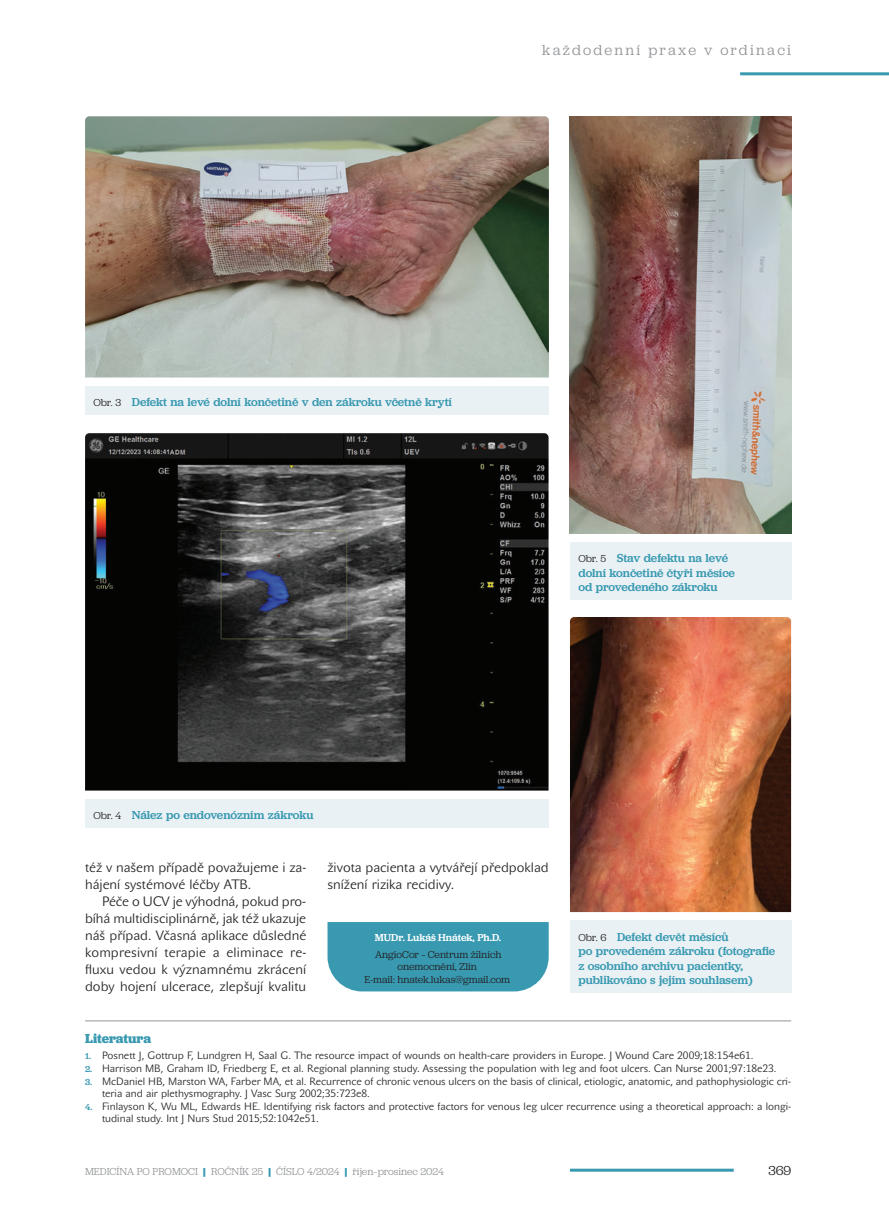
<style>
.page{position:relative;width:889px;height:1217px;background:#fff}
.page>*{position:absolute;margin:0;border:0;box-sizing:border-box;transform-origin:0 0}
.t1{font:15px "Jubilat";letter-spacing:.15em;color:#939598}
.t2{font:13.5px/17px "John Sans Lite Pro";color:#231f20}
.t3{font:700 13.5px "Jubilat";color:#3899b1}
.t4{font:13.5px "Jubilat";color:#231f20}
.t5{font:500 12px/14.4px "Jubilat";letter-spacing:-.005em;color:#3899b1}
.t6{font:10.5px/12.6px "John Sans Lite Pro";color:#231f20}
.t7{font:10.5px/12.6px "Jubilat";color:#231f20;text-align:center}
.t8{font:10.5px "Jubilat";color:#939598}
.t9{font:500 10.5px "Jubilat";color:#fff}
.s1{font-weight:400;font-size:10.5px;color:#231f20}
.s2{font-family:"Jubilat";font-weight:500;font-size:9px;color:#3899b1}
.s3{font-weight:700;color:#3899b1}
</style>
<div class="page">
<hr style="left:570px;top:1168px;width:163px;height:3px;background:#3899b1">
<hr style="left:740px;top:72px;width:149px;height:3px;background:#3899b1">
<div style="left:327px;top:922px;width:222px;height:69px;background:#3899b1"></div>
<hr style="left:85px;top:1020px;width:706px;height:1px;background:#939598">
<div style="left:85px;top:386px;width:464px;height:29px;background:#eaf1f5"></div>
<img style="left:85px;top:116px;width:464px;height:261px">
<div style="left:85px;top:798px;width:464px;height:29px;background:#eaf1f5"></div>
<img style="left:85px;top:433px;width:463px;height:357px">
<div style="left:570px;top:920px;width:221px;height:72px;background:#eaf1f5"></div>
<img style="left:570px;top:617px;width:221px;height:294px">
<img style="left:570px;top:116px;width:221px;height:417px">
<div style="left:570px;top:542px;width:221px;height:57px;background:#eaf1f5"></div>
<h1 class="t1" style="left:542px;top:41px;width:250px">každodenní praxe v ordinaci</h1>
<p class="t5" style="left:94px;top:394px;width:360px"><span class="s1">Obr. 3</span> Defekt na levé dolní končetině v den zákroku včetně krytí</p>
<p class="t5" style="left:94px;top:807px;width:221px"><span class="s1">Obr. 4</span> Nález po endovenózním zákroku</p>
<p class="t5" style="left:578px;top:550px;width:158px"><span class="s1">Obr. 5</span> Stav defektu na levé dolní končetině čtyři měsíce od provedeného zákroku</p>
<p class="t2" style="left:85px;top:859px;width:223px">též v našem případě považujeme i za&shy;hájení systémové léčby ATB.</p>
<p class="t2" style="left:85px;top:893px;width:223px;text-align:justify;text-indent:17px">Péče o UCV je výhodná, pokud pro&shy;bíhá multidisciplinárně, jak též ukazuje náš případ. Včasná aplikace důsledné kompresivní terapie a eliminace re&shy;fluxu vedou k významnému zkrácení doby hojení ulcerace, zlepšují kvalitu</p>
<p class="t2" style="left:327px;top:859px;width:223px">života pacienta a vytvářejí předpoklad snížení rizika recidivy.</p>
<p class="t9" style="left:375px;top:930px;width:128px">MUDr. Lukáš Hnátek, Ph.D.</p>
<p class="t7" style="left:364px;top:947px;width:147px">AngioCor – Centrum žilních onemocnění, Zlín<br>E‑mail: hnatek.lukas@gmail.com</p>
<p class="t5" style="left:578px;top:929px;width:198px"><span class="s1">Obr. 6</span> Defekt devět měsíců<br>po provedeném zákroku (fotografie z osobního archivu pacientky, publikováno s jejím souhlasem)</p>
<p class="t3" style="left:85px;top:1028px;width:68px">Literatura</p>
<p class="t6" style="left:85px;top:1049px;width:670px"><span class="s2">1.</span> Posnett J, Gottrup F, Lundgren H, Saal G. The resource impact of wounds on health‑care providers in Europe. J Wound Care 2009;18:154e61.</p>
<p class="t6" style="left:85px;top:1061px;width:693px"><span class="s2">2.</span> Harrison MB, Graham ID, Friedberg E, et al. Regional planning study. Assessing the population with leg and foot ulcers. Can Nurse 2001;97:18e23.</p>
<p class="t6" style="left:102px;top:1074px;width:690px;text-indent:-17px"><span class="s2">3.</span> McDaniel HB, Marston WA, Farber MA, et al. Recurrence of chronic venous ulcers on the basis of clinical, etiologic, anatomic, and pathophysiologic cri&shy;teria and air plethysmography. J Vasc Surg 2002;35:723e8.</p>
<p class="t6" style="left:102px;top:1099px;width:690px;text-indent:-17px"><span class="s2">4.</span> Finlayson K, Wu ML, Edwards HE. Identifying risk factors and protective factors for venous leg ulcer recurrence using a theoretical approach: a longi&shy;tudinal study. Int J Nurs Stud 2015;52:1042e51.</p>
<p class="t8" style="left:85px;top:1164px;width:360px">MEDICÍNA PO PROMOCI <span class="s3">|</span> ROČNÍK 25 <span class="s3">|</span> ČÍSLO 4/2024 <span class="s3">|</span> říjen–prosinec 2024</p>
<p class="t4" style="left:768px;top:1161px;width:24px">369</p>
</div>
